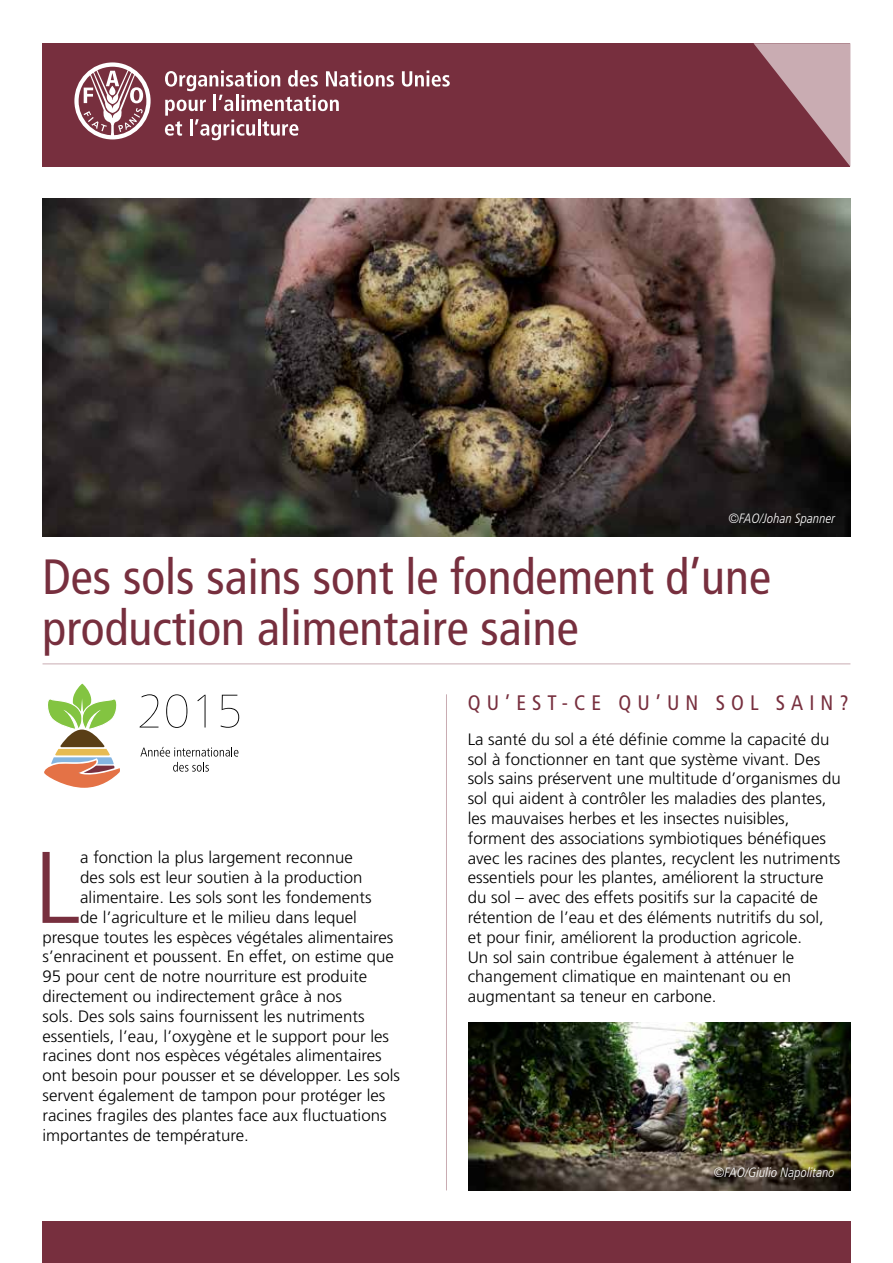
<style>
.page{position:relative;width:893px;height:1263px;background:#fff}
.page>*{position:absolute;margin:0;border:0;box-sizing:border-box;transform-origin:0 0}
.t1{font:300 101.55px "Frutiger LT Pro";color:#772f3e}
.t2{font:condensed 49.5px/51px "Frutiger LT Pro";color:#772f3e}
.t3{font:condensed 21px "Frutiger LT Pro";letter-spacing:.29em;color:#772f3e}
.t4{font:300 16.5px/19.8px "Frutiger LT Pro";color:#000}
.t5{font:italic 300 condensed 13.5px "Frutiger LT Pro";color:#fff}
</style>
<div class="page">
<img style="left:43px;top:199px;width:807px;height:337px">
<div style="left:43px;top:43px;width:807px;height:124px;background:#772f3e"></div>
<hr style="left:43px;top:663px;width:807px;height:1px;background:#c9acb2">
<svg style="left:753px;top:43px;width:97px;height:123px"></svg>
<div style="left:43px;top:1222px;width:808px;height:41px;background:#772f3e"></div>
<hr style="left:446px;top:694px;width:1px;height:496px;background:#c9acb2">
<img style="left:469px;top:1023px;width:381px;height:167px">
<svg style="left:44px;top:684px;width:76px;height:104px"></svg>
<svg style="left:140px;top:694px;width:18px;height:33px"></svg>
<svg style="left:166px;top:694px;width:21px;height:34px"></svg>
<svg style="left:197px;top:695px;width:8px;height:32px"></svg>
<svg style="left:221px;top:695px;width:18px;height:33px"></svg>
<svg style="left:140px;top:747px;width:98px;height:25px"></svg>
<svg style="left:74px;top:62px;width:77px;height:77px"></svg>
<svg style="left:402px;top:70px;width:48px;height:17px"></svg>
<svg style="left:165px;top:70px;width:229px;height:70px"></svg>
<p class="t5" style="left:728px;top:511px;width:108px">©FAO/Johan Spanner</p>
<h2 class="t2" style="left:43px;top:552px;width:730px">Des sols sains sont le fondement d’une production alimentaire saine</h2>
<h1 class="t1" style="left:34px;top:829px;width:48px">L</h1>
<p class="t4" style="left:80px;top:848px;width:274px">a fonction la plus largement reconnue</p>
<p class="t4" style="left:80px;top:868px;width:284px">des sols est leur soutien à la production</p>
<p class="t4" style="left:80px;top:887px;width:293px">alimentaire. Les sols sont les fondements</p>
<p class="t4" style="left:80px;top:907px;width:278px">de l’agriculture et le milieu dans lequel</p>
<p class="t4" style="left:43px;top:927px;width:352px">presque toutes les espèces végétales alimentaires</p>
<p class="t4" style="left:43px;top:947px;width:353px">s’enracinent et poussent. En effet, on estime que</p>
<p class="t4" style="left:43px;top:967px;width:326px">95 pour cent de notre nourriture est produite</p>
<p class="t4" style="left:43px;top:986px;width:301px">directement ou indirectement grâce à nos</p>
<p class="t4" style="left:43px;top:1006px;width:324px">sols. Des sols sains fournissent les nutriments</p>
<p class="t4" style="left:43px;top:1026px;width:348px">essentiels, l’eau, l’oxygène et le support pour les</p>
<p class="t4" style="left:43px;top:1046px;width:341px">racines dont nos espèces végétales alimentaires</p>
<p class="t4" style="left:43px;top:1066px;width:359px">ont besoin pour pousser et se développer. Les sols</p>
<p class="t4" style="left:43px;top:1085px;width:344px">servent également de tampon pour protéger les</p>
<p class="t4" style="left:43px;top:1105px;width:346px">racines fragiles des plantes face aux fluctuations</p>
<p class="t4" style="left:43px;top:1125px;width:208px">importantes de température.</p>
<p class="t3" style="left:468px;top:690px;width:278px">Qu’est-ce qu’un sol</p>
<p class="t3" style="left:776px;top:690px;width:74px">sain?</p>
<p class="t4" style="left:468px;top:729px;width:375px">La santé du sol a été définie comme la capacité du sol à fonctionner en tant que système vivant. Des sols sains préservent une multitude d’organismes du sol qui aident à contrôler les maladies des plantes, les mauvaises herbes et les insectes nuisibles, forment des associations symbiotiques bénéfiques avec les racines des plantes, recyclent les nutriments essentiels pour les plantes, améliorent la structure du sol – avec des effets positifs sur la capacité de rétention de l’eau et des éléments nutritifs du sol, et pour finir, améliorent la production agricole.<br>Un sol sain contribue également à atténuer le changement climatique en maintenant ou en augmentant sa teneur en carbone.</p>
<p class="t5" style="left:714px;top:1164px;width:123px">©FAO/Giulio Napolitano</p>
</div>
